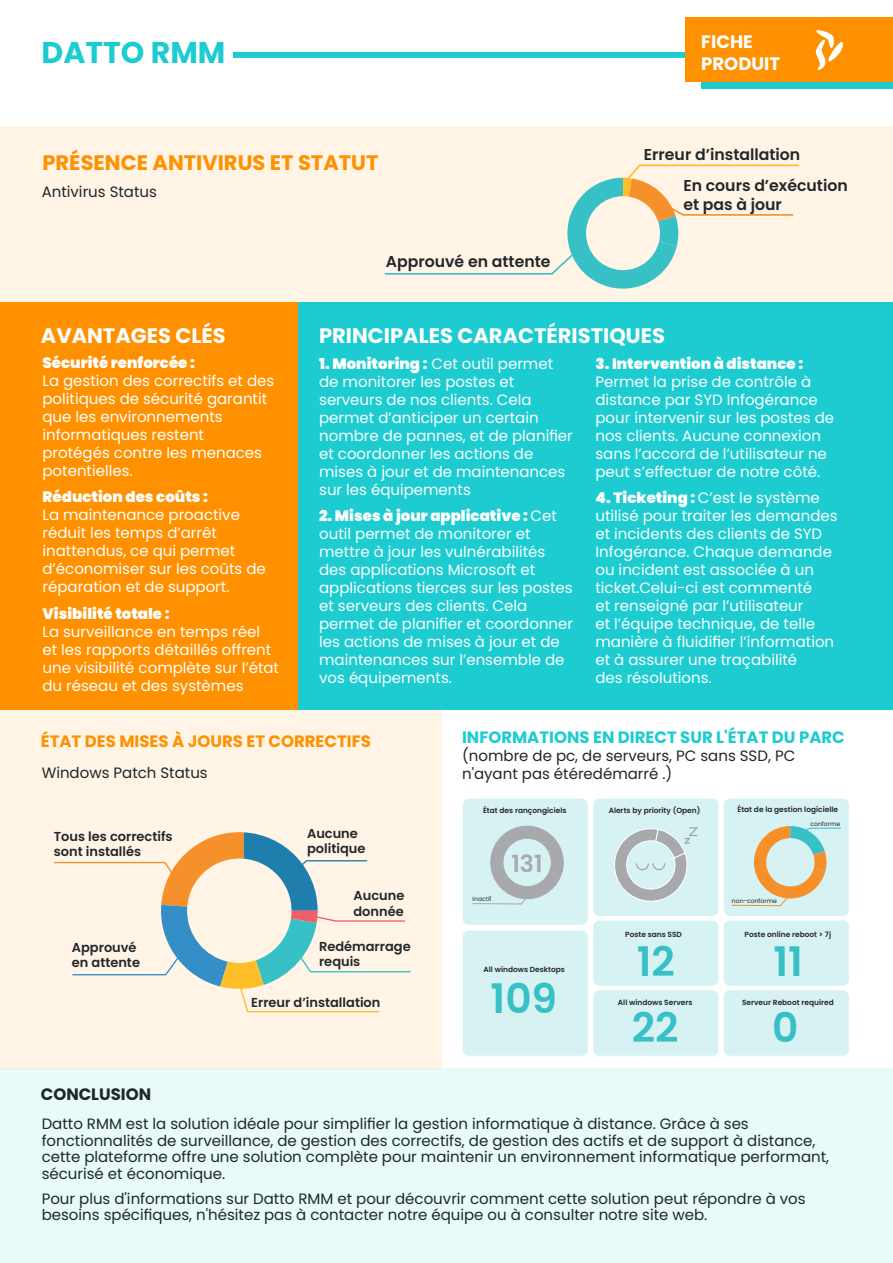
<style>
.page{position:relative;width:893px;height:1263px;background:#fff}
.page>*{position:absolute;margin:0;border:0;box-sizing:border-box;transform-origin:0 0}
.t1{font:600 40.65px "Poppins";color:#37c0c5}
.t2{font:700 30px "Poppins";color:#1cccd1}
.t3{font:600 23.7px "Poppins";color:#a8a9ad}
.t4{font:700 21px "Poppins";color:#fff}
.t5{font:700 21px "Poppins";color:#ff9100}
.t6{font:700 18px "Poppins";color:#fff}
.t7{font:700 16.5px "Poppins";color:#1cccd1}
.t8{font:700 16.5px "Poppins";color:#ff9100}
.t9{font:700 16.5px "Poppins";color:#212629}
.t10{font:600 15.75px/31.3px "Poppins";color:#23272a}
.laber{font:15px/18px "Poppins";color:#fff}
.laber-2{font:15px/16.5px "Poppins";color:#212629}
.t11{font:600 12.9px/15.6px "Poppins";color:#23272a}
.t12{font:600 7.5px "Poppins";color:#23272a}
.t13{font:6.15px "Poppins";color:#23272a}
.s1{font-weight:900}
</style>
<div class="page">
<div style="left:0;top:126px;width:893px;height:176px;background:#fff4e6"></div>
<div style="left:0;top:302px;width:298px;height:408px;background:#ff9100"></div>
<div style="left:236px;top:52px;width:657px;height:6px;background:#1cccd1"></div>
<div style="left:0;top:1068px;width:893px;height:195px;background:#e8fafa"></div>
<div style="left:0;top:710px;width:441px;height:358px;background:#fff4e6"></div>
<div style="left:701px;top:24px;width:192px;height:65px;background:#1cccd1"></div>
<div style="left:685px;top:17px;width:208px;height:65px;background:#ff9100"></div>
<div style="left:298px;top:302px;width:595px;height:408px;background:#1cccd1"></div>
<svg style="left:815px;top:30px;width:28px;height:40px"></svg>
<svg style="left:53px;top:832px;width:358px;height:181px"></svg>
<svg style="left:384px;top:164px;width:416px;height:125px"></svg>
<div style="left:463px;top:798px;width:125px;height:127px;background:#d7f2f3;border-radius:6px"></div>
<div style="left:463px;top:930px;width:125px;height:126px;background:#d7f2f3;border-radius:6px"></div>
<div style="left:593px;top:798px;width:125px;height:118px;background:#d7f2f3;border-radius:6px"></div>
<div style="left:724px;top:798px;width:125px;height:118px;background:#d7f2f3;border-radius:6px"></div>
<div style="left:593px;top:920px;width:125px;height:66px;background:#d7f2f3;border-radius:6px"></div>
<div style="left:724px;top:920px;width:125px;height:66px;background:#d7f2f3;border-radius:6px"></div>
<div style="left:593px;top:990px;width:125px;height:66px;background:#d7f2f3;border-radius:6px"></div>
<div style="left:724px;top:990px;width:125px;height:66px;background:#d7f2f3;border-radius:6px"></div>
<svg style="left:614px;top:827px;width:84px;height:75px"></svg>
<svg style="left:731px;top:826px;width:110px;height:80px"></svg>
<svg style="left:472px;top:826px;width:92px;height:79px"></svg>
<p class="t2" style="left:42px;top:35px;width:185px">DATTO RMM</p>
<p class="t5" style="left:43px;top:151px;width:337px">PRÉSENCE ANTIVIRUS ET STATUT</p>
<p class="laber-2" style="left:42px;top:184px;width:117px">Antivirus Status</p>
<p class="t10" style="left:386px;top:246px;width:166px">Approuvé en attente</p>
<p class="t6" style="left:701px;top:32px;width:53px">FICHE</p>
<p class="t6" style="left:701px;top:53px;width:80px">PRODUIT</p>
<p class="t10" style="left:683px;top:138px;width:166px;text-indent:-39px">Erreur d’installation<br>En cours d’exécution</p>
<p class="t10" style="left:683px;top:189px;width:100px">et pas à jour</p>
<p class="t4" style="left:41px;top:324px;width:186px">AVANTAGES CLÉS</p>
<p class="laber" style="left:43px;top:354px;width:233px"><span class="s1">Sécurité renforcée :<br></span>La gestion des correctifs et des politiques de sécurité garantit que les environnements informatiques restent protégés contre les menaces potentielles.</p>
<p class="laber" style="left:43px;top:488px;width:225px"><span class="s1">Réduction des coûts :<br></span>La maintenance proactive réduit les temps d’arrêt inattendus, ce qui permet d’économiser sur les coûts de réparation et de support.</p>
<p class="laber" style="left:43px;top:605px;width:238px"><span class="s1">Visibilité totale :<br></span>La surveillance en temps réel<br>et les rapports détaillés offrent une visibilité complète sur l’état du réseau et des systèmes</p>
<p class="t4" style="left:319px;top:323px;width:347px">PRINCIPALES CARACTÉRISTIQUES</p>
<p class="laber" style="left:319px;top:355px;width:255px"><span class="s1">1. Monitoring :</span> Cet outil permet de monitorer les postes et serveurs de nos clients. Cela permet d’anticiper un certain nombre de pannes, et de planifier et coordonner les actions de mises à jour et de maintenances sur les équipements</p>
<p class="laber" style="left:319px;top:507px;width:255px"><span class="s1">2. Mises à jour applicative :</span> Cet outil permet de monitorer et mettre à jour les vulnérabilités des applications Microsoft et applications tierces sur les postes et serveurs des clients. Cela permet de planifier et coordonner les actions de mises à jour et de maintenances sur l’ensemble de vos équipements.</p>
<p class="laber" style="left:595px;top:355px;width:240px"><span class="s1">3. Intervention à distance :<br></span>Permet la prise de contrôle à distance par SYD Infogérance pour intervenir sur les postes de nos clients. Aucune connexion sans l’accord de l’utilisateur ne peut s’effectuer de notre côté.</p>
<p class="laber" style="left:595px;top:489px;width:244px"><span class="s1">4. Ticketing :</span> C’est le système utilisé pour traiter les demandes et incidents des clients de SYD<br>Infogérance. Chaque demande ou incident est associée à un ticket.Celui-ci est commenté<br>et renseigné par l’utilisateur<br>et l’équipe technique, de telle manière à fluidifier l’information et à assurer une traçabilité<br>des résolutions.</p>
<p class="t8" style="left:41px;top:732px;width:332px">ÉTAT DES MISES À JOURS ET CORRECTIFS</p>
<p class="laber-2" style="left:42px;top:764px;width:168px">Windows Patch Status</p>
<p class="t11" style="left:54px;top:828px;width:120px">Tous les correctifs sont installés</p>
<p class="t11" style="left:72px;top:939px;width:70px">Approuvé en attente</p>
<p class="t9" style="left:41px;top:1084px;width:112px">CONCLUSION</p>
<p class="t11" style="left:307px;top:825px;width:60px">Aucune politique</p>
<p class="t11" style="left:353px;top:888px;width:52px">Aucune donnée</p>
<p class="t11" style="left:319px;top:938px;width:93px">Redémarrage requis</p>
<p class="t11" style="left:251px;top:995px;width:131px">Erreur d’installation</p>
<p class="t7" style="left:462px;top:728px;width:384px">INFORMATIONS EN DIRECT SUR L'ÉTAT DU PARC</p>
<p class="laber-2" style="left:462px;top:747px;width:335px;line-height:18px">(nombre de pc, de serveurs, PC sans SSD, PC n'ayant pas étéredémarré .)</p>
<p class="t12" style="left:483px;top:806px;width:85px">État des rançongiciels</p>
<p class="t12" style="left:609px;top:806px;width:93px">Alerts by priority (Open)</p>
<p class="t12" style="left:737px;top:805px;width:102px">État de la gestion logicielle</p>
<p class="t13" style="left:810px;top:820px;width:31px">conforme</p>
<p class="t3" style="left:511px;top:849px;width:33px">131</p>
<p class="t13" style="left:473px;top:895px;width:20px">Inactif</p>
<p class="t13" style="left:732px;top:897px;width:46px">non-conforme</p>
<p class="t12" style="left:483px;top:965px;width:83px">All windows Desktops</p>
<p class="t1" style="left:491px;top:975px;width:68px">109</p>
<p class="t12" style="left:625px;top:930px;width:58px">Poste sans SSD</p>
<p class="t12" style="left:744px;top:930px;width:88px">Poste online reboot &gt; 7j</p>
<p class="t1" style="left:637px;top:938px;width:40px">12</p>
<p class="t1" style="left:773px;top:938px;width:31px">11</p>
<p class="t12" style="left:618px;top:998px;width:76px">All windows Servers</p>
<p class="t12" style="left:742px;top:998px;width:93px">Serveur Reboot required</p>
<p class="t1" style="left:632px;top:1004px;width:48px">22</p>
<p class="t1" style="left:772px;top:1004px;width:28px">0</p>
<p class="laber-2" style="left:42px;top:1116px;width:789px">Datto RMM est la solution idéale pour simplifier la gestion informatique à distance. Grâce à ses fonctionnalités de surveillance, de gestion des correctifs, de gestion des actifs et de support à distance, cette plateforme offre une solution complète pour maintenir un environnement informatique performant, sécurisé et économique.</p>
<p class="laber-2" style="left:42px;top:1190px;width:765px">Pour plus d'informations sur Datto RMM et pour découvrir comment cette solution peut répondre à vos besoins spécifiques, n'hésitez pas à contacter notre équipe ou à consulter notre site web.</p>
</div>
